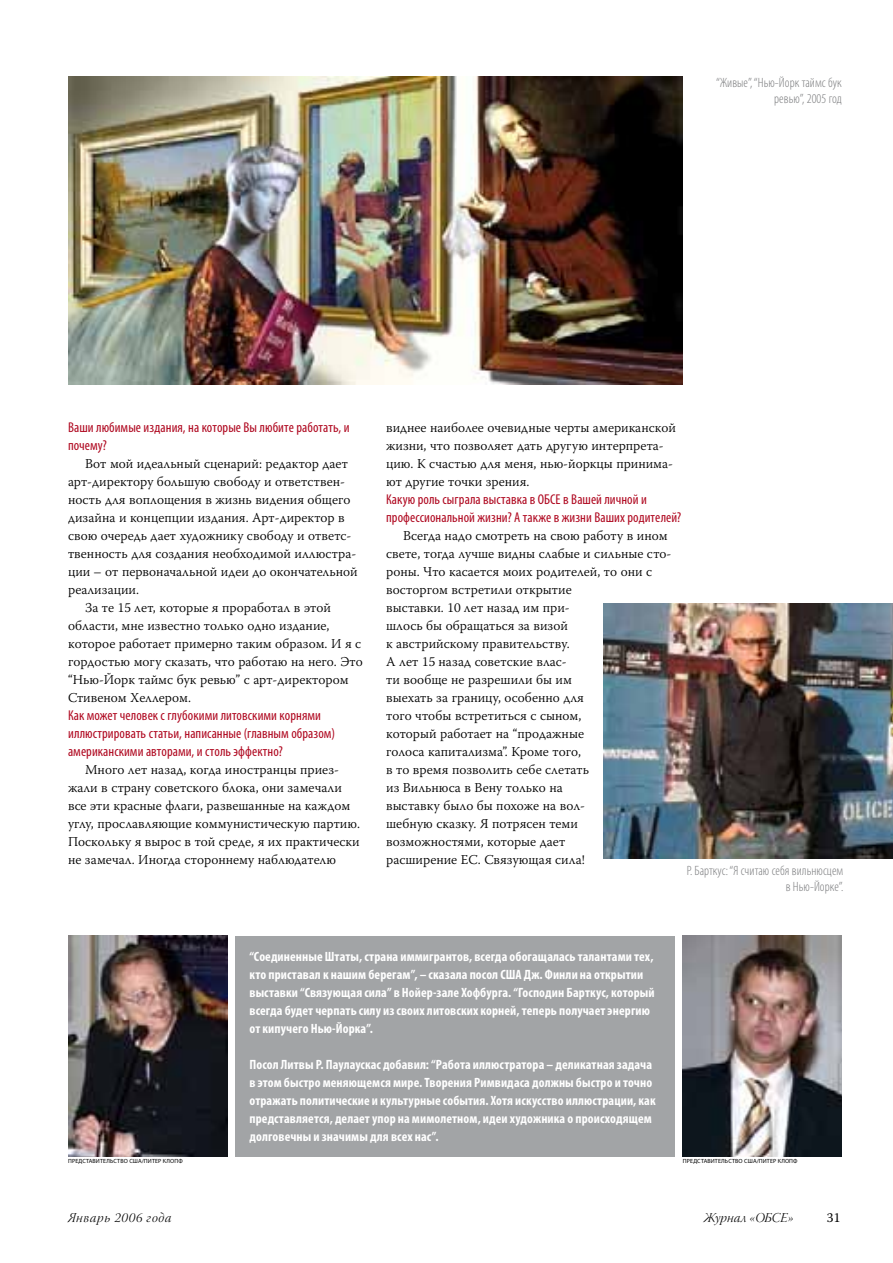
<style>
.page{position:relative;width:893px;height:1263px;background:#fff}
.page>*{position:absolute;margin:0;border:0;box-sizing:border-box;transform-origin:0 0}
.t1{font:condensed 14.25px/18px "Myriad Pro";letter-spacing:.005em;color:#af071f}
.t2{font:300 13.5px/18px "Warnock Pro";color:#000}
.t3{font:700 condensed 13.5px/18px "Myriad Pro";letter-spacing:.01em;color:#fff}
.t4{font:300 condensed 13.5px/16.5px "Myriad Pro";letter-spacing:.005em;color:#7b7c7e;text-align:right}
.t5{font:13.5px "Warnock Pro Light It Disp";letter-spacing:.045em;color:#000}
.t6{font:13.5px "Warnock Pro Light It Disp";letter-spacing:.01em;color:#000}
.t7{font:13.5px "Warnock Pro";color:#000}
.t8{font:6px "Myriad Pro";letter-spacing:.02em;color:#000}
</style>
<div class="page">
<div style="left:235px;top:936px;width:440px;height:221px;background:#a2a4a6"></div>
<img style="left:68px;top:936px;width:159px;height:221px">
<img style="left:683px;top:936px;width:159px;height:221px">
<img style="left:68px;top:77px;width:615px;height:307px">
<img style="left:603px;top:604px;width:290px;height:254px">
<p class="t4" style="left:716px;top:74px;width:127px">“Живые”, “Нью-Йорк таймс бук ревью”, 2005 год</p>
<p class="t1" style="left:68px;top:418px;width:283px">Ваши любимые издания, на которые Вы любите работать, и почему?</p>
<p class="t2" style="left:85px;top:454px;width:265px">Вот мой идеальный сценарий: редактор дает</p>
<p class="t2" style="left:68px;top:472px;width:278px">арт-директору большую свободу и ответствен-</p>
<p class="t2" style="left:68px;top:490px;width:284px">ность для воплощения в жизнь видения общего</p>
<p class="t2" style="left:68px;top:508px;width:278px">дизайна и концепции издания. Арт-директор в</p>
<p class="t2" style="left:68px;top:526px;width:285px">свою очередь дает художнику свободу и ответс-</p>
<p class="t2" style="left:68px;top:544px;width:290px">твенность для создания необходимой иллюстра-</p>
<p class="t2" style="left:68px;top:562px;width:291px">ции – от первоначальной идеи до окончательной</p>
<p class="t2" style="left:68px;top:580px;width:73px">реализации.</p>
<p class="t2" style="left:85px;top:598px;width:247px">За те 15 лет, которые я проработал в этой</p>
<p class="t2" style="left:68px;top:616px;width:263px">области, мне известно только одно издание,</p>
<p class="t2" style="left:68px;top:634px;width:295px">которое работает примерно таким образом. И я с</p>
<p class="t2" style="left:68px;top:652px;width:296px">гордостью могу сказать, что работаю на него. Это</p>
<p class="t2" style="left:68px;top:670px;width:282px">“Нью-Йорк таймс бук ревью” с арт-директором</p>
<p class="t2" style="left:68px;top:688px;width:125px">Стивеном Хеллером.</p>
<p class="t1" style="left:68px;top:706px;width:268px">Как может человек с глубокими литовскими корнями иллюстрировать статьи, написанные (главным образом) американскими авторами, и столь эффектно?</p>
<p class="t2" style="left:68px;top:760px;width:293px;text-indent:17px">Много лет назад, когда иностранцы приез&shy;жали в страну советского блока, они замечали все эти красные флаги, развешанные на каждом углу, прославляющие коммунистическую партию.<br>Поскольку я вырос в той среде, я их практически не замечал. Иногда стороннему наблюдателю</p>
<p class="t2" style="left:386px;top:418px;width:291px">виднее наиболее очевидные черты американской жизни, что позволяет дать другую интерпрета&shy;цию. К счастью для меня, нью-йоркцы принима&shy;ют другие точки зрения.</p>
<p class="t1" style="left:386px;top:490px;width:297px">Какую роль сыграла выставка в ОБСЕ в Вашей личной и профессиональной жизни? А также в жизни Ваших родителей?</p>
<p class="t2" style="left:386px;top:526px;width:287px;text-indent:17px">Всегда надо смотреть на свою работу в ином свете, тогда лучше видны слабые и сильные сто&shy;роны. Что касается моих родителей, то они с восторгом встретили открытие<br>выставки. 10 лет назад им при-<br>шлось бы обращаться за визой<br>к австрийскому правительству.<br>А лет 15 назад советские влас-<br>ти вообще не разрешили бы им<br>выехать за границу, особенно для<br>того чтобы встретиться с сыном,<br>который работает на “продажные<br>голоса капитализма”. Кроме того,<br>в то время позволить себе слетать<br>из Вильнюса в Вену только на<br>выставку было бы похоже на вол-<br>шебную сказку. Я потрясен теми возможностями, которые дает<br>расширение ЕС. Связующая сила!</p>
<p class="t4" style="left:687px;top:862px;width:158px">Р. Барткус: “Я считаю себя вильнюсцем в Нью-Йорке”.</p>
<p class="t3" style="left:249px;top:947px;width:407px">“Соединенные Штаты, страна иммигрантов, всегда обогащалась талантами тех, кто приставал к нашим берегам”, – сказала посол США Дж. Финли на открытии выставки “Связующая сила” в Нойер-зале Хофбурга. “Господин Барткус, который всегда будет черпать силу из своих литовских корней, теперь получает энергию от кипучего Нью-Йорка”.</p>
<p class="t3" style="left:249px;top:1055px;width:408px">Посол Литвы Р. Паулаускас добавил: “Работа иллюстратора – деликатная задача в этом быстро меняющемся мире. Творения Римвидаса должны быстро и точно отражать политические и культурные события. Хотя искусство иллюстрации, как представляется, делает упор на мимолетном, идеи художника о происходящем долговечны и значимы для всех нас”.</p>
<p class="t8" style="left:68px;top:1157px;width:116px">ПРЕДСТАВИТЕЛЬСТВО США/ПИТЕР КЛОПФ</p>
<p class="t8" style="left:683px;top:1157px;width:116px">ПРЕДСТАВИТЕЛЬСТВО США/ПИТЕР КЛОПФ</p>
<p class="t5" style="left:68px;top:1209px;width:105px">Январь 2006 года</p>
<p class="t6" style="left:704px;top:1209px;width:92px">Журнал «ОБСЕ»</p>
<p class="t7" style="left:827px;top:1210px;width:15px">31</p>
</div>
